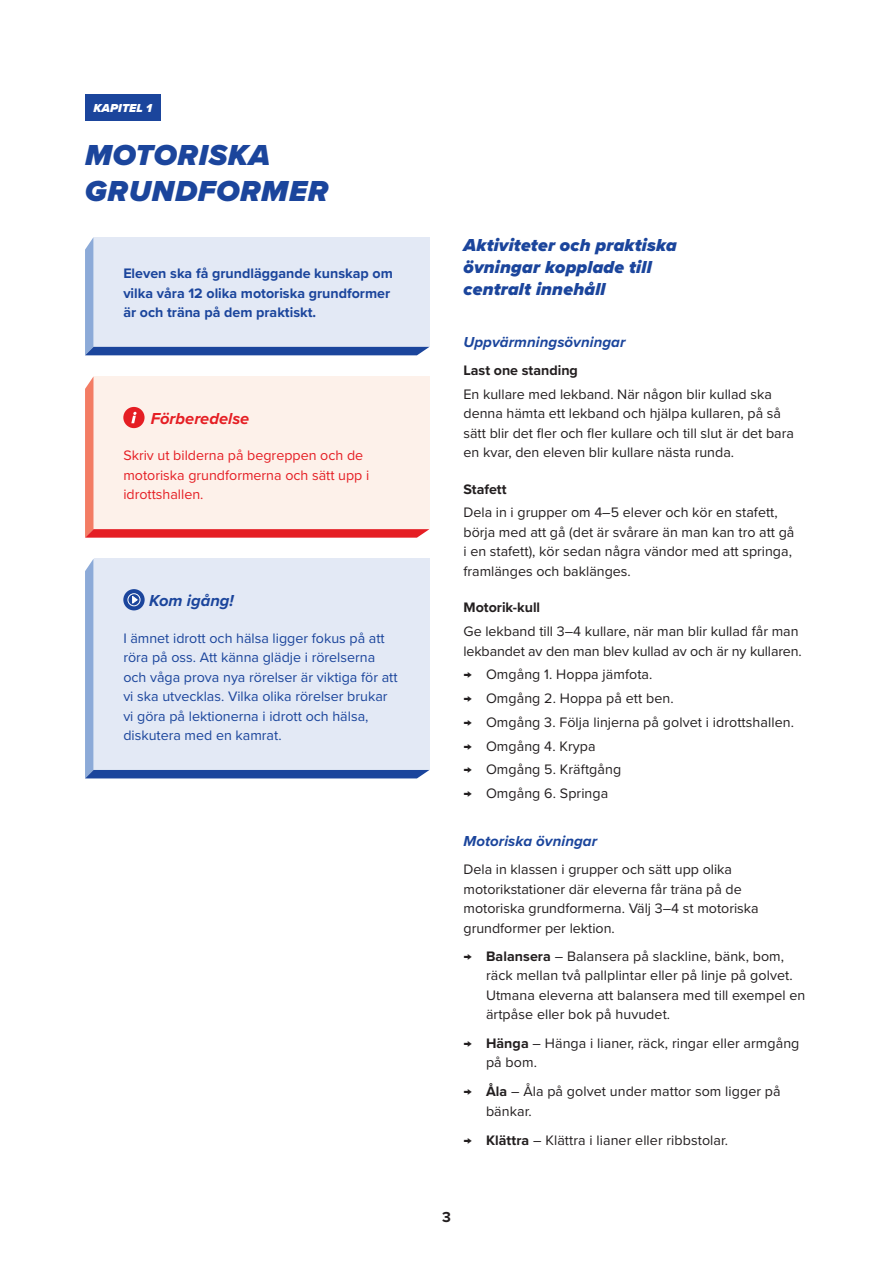
<style>
.page{position:relative;width:893px;height:1263px;background:#fff}
.page>*{position:absolute;margin:0;border:0;box-sizing:border-box;transform-origin:0 0}
.t1{font:italic 900 30px/36px "Proxima Nova";letter-spacing:.025em;color:#1b459c}
.t2{font:italic 900 18px/21.6px "Proxima Nova";letter-spacing:.01em;color:#1b459c}
.t3{font:italic 700 16.5px "Proxima Nova";color:#e51e24}
.t4{font:italic 700 16.5px "Proxima Nova";color:#1b459c}
.t5{font:italic 700 15px "Proxima Nova";letter-spacing:.005em;color:#1b459c}
.t6{font:700 15px "Proxima Nova";color:#231f20}
.t7{font:14.25px/19.5px "Proxima Nova";color:#231f20}
.t8{font:14.25px/19.5px "Proxima Nova";color:#1b459c}
.t9{font:700 14.25px/19.5px "Proxima Nova";color:#1b459c}
.t10{font:14.25px/19.5px "Proxima Nova";color:#e51e24}
.t11{font:700 14.25px "Proxima Nova";color:#231f20}
.t12{font:italic 900 12px "Proxima Nova";letter-spacing:.005em;color:#fff}
.s1{font-weight:700}
</style>
<div class="page">
<div style="left:85px;top:94px;width:75px;height:27px;background:#1b459c"></div>
<svg style="left:85px;top:237px;width:344px;height:118px;background:#d3dcee"></svg>
<svg style="left:85px;top:376px;width:344px;height:162px;background:#fbe2db"></svg>
<div style="left:85px;top:559px;width:344px;height:219px;background:#e3e9f5"></div>
<p class="t12" style="left:94px;top:99px;width:60px">KAPITEL 1</p>
<h1 class="t1" style="left:85px;top:137px;width:244px">MOTORISKA<br>GRUNDFORMER</h1>
<p class="t9" style="left:123px;top:263px;width:271px">Eleven ska få grundläggande kunskap om vilka våra 12 olika motoriska grundformer är och träna på dem praktiskt.</p>
<p class="t3" style="left:151px;top:406px;width:100px">Förberedelse</p>
<p class="t10" style="left:123px;top:445px;width:248px">Skriv ut bilderna på begreppen och de motoriska grundformerna och sätt upp i idrottshallen.</p>
<p class="t4" style="left:149px;top:588px;width:86px">Kom igång!</p>
<p class="t8" style="left:123px;top:628px;width:276px">I ämnet idrott och hälsa ligger fokus på att röra på oss. Att känna glädje i rörelserna och våga prova nya rörelser är viktiga för att vi ska utvecklas. Vilka olika rörelser brukar vi göra på lektionerna i idrott och hälsa, diskutera med en kamrat.</p>
<p class="t2" style="left:463px;top:234px;width:215px">Aktiviteter och praktiska övningar kopplade till centralt innehåll</p>
<p class="t5" style="left:463px;top:331px;width:164px">Uppvärmningsövningar</p>
<p class="t11" style="left:463px;top:359px;width:116px">Last one standing</p>
<p class="t7" style="left:463px;top:383px;width:332px">En kullare med lekband. När någon blir kullad ska denna hämta ett lekband och hjälpa kullaren, på så sätt blir det fler och fler kullare och till slut är det bara en kvar, den eleven blir kullare nästa runda.</p>
<p class="t11" style="left:463px;top:478px;width:45px">Stafett</p>
<p class="t7" style="left:463px;top:502px;width:332px">Dela in i grupper om 4–5 elever och kör en stafett, börja med att gå (det är svårare än man kan tro att gå i en stafett), kör sedan några vändor med att springa, framlänges och baklänges.</p>
<p class="t11" style="left:463px;top:597px;width:78px">Motorik-kull</p>
<p class="t7" style="left:463px;top:621px;width:340px">Ge lekband till 3–4 kullare, när man blir kullad får man lekbandet av den man blev kullad av och är ny kullaren.</p>
<p class="t7" style="left:463px;top:664px;width:190px">→ Omgång 1. Hoppa jämfota.</p>
<p class="t7" style="left:463px;top:688px;width:212px">→ Omgång 2. Hoppa på ett ben.</p>
<p class="t7" style="left:463px;top:712px;width:332px">→ Omgång 3. Följa linjerna på golvet i idrottshallen.</p>
<p class="t7" style="left:463px;top:735px;width:134px">→ Omgång 4. Krypa</p>
<p class="t7" style="left:463px;top:759px;width:159px">→ Omgång 5. Kräftgång</p>
<p class="t7" style="left:463px;top:783px;width:146px">→ Omgång 6. Springa</p>
<p class="t5" style="left:463px;top:830px;width:135px">Motoriska övningar</p>
<p class="t7" style="left:463px;top:859px;width:297px">Dela in klassen i grupper och sätt upp olika motorikstationer där eleverna får träna på de motoriska grundformerna. Välj 3–4 st motoriska grundformer per lektion.</p>
<p class="t7" style="left:486px;top:945px;width:321px;text-indent:-23px">→ <span class="s1">Balansera</span> – Balansera på slackline, bänk, bom, räck mellan två pallplintar eller på linje på golvet.<br>Utmana eleverna att balansera med till exempel en ärtpåse eller bok på huvudet.</p>
<p class="t7" style="left:486px;top:1033px;width:315px;text-indent:-23px">→ <span class="s1">Hänga</span> – Hänga i lianer, räck, ringar eller armgång på bom.</p>
<p class="t7" style="left:486px;top:1081px;width:296px;text-indent:-23px">→ <span class="s1">Åla</span> – Åla på golvet under mattor som ligger på bänkar.</p>
<p class="t7" style="left:463px;top:1129px;width:266px">→ <span class="s1">Klättra</span> – Klättra i lianer eller ribbstolar.</p>
<p class="t6" style="left:442px;top:1205px;width:10px">3</p>
</div>
